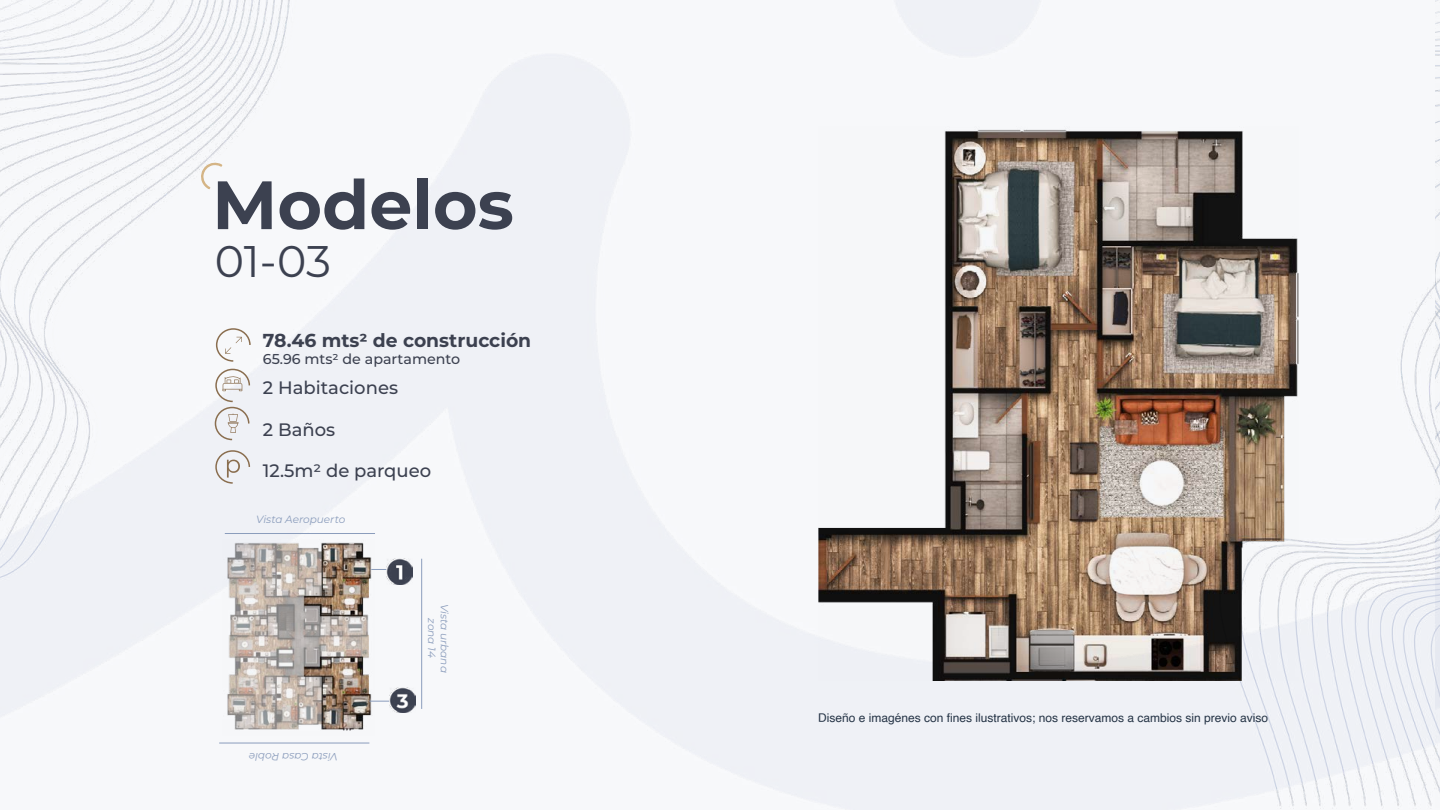
<style>
.page{position:relative;width:1440px;height:810px;background:#fff}
.page>*{position:absolute;margin:0;border:0;box-sizing:border-box;transform-origin:0 0}
.t1{font:700 68.25px "Montserrat";color:#3c4150}
.t2{font:44.25px "Montserrat";color:#3c4150}
.t3{font:700 18.75px "Montserrat";color:#3c4150}
.t4{font:500 18px "Montserrat";color:#3c4150}
.t5{font:500 14.25px "Montserrat";color:#3c4150}
.t6{font:12px "Helvetica";color:#243345}
.t7{font:italic 10.5px/12.6px "Montserrat";color:#8b9dbc;text-align:center}
</style>
<div class="page">
<img style="left:0;top:0;width:1436px;height:810px">
<svg style="left:200px;top:160px;width:23px;height:31px"></svg>
<svg style="left:214px;top:327px;width:37px;height:157px"></svg>
<img style="left:818px;top:126px;width:481px;height:555px">
<img style="left:1436px;top:0;width:4px;height:794px">
<img style="left:223px;top:540px;width:151px;height:196px">
<svg style="left:371px;top:569px;width:16px;height:1px"></svg>
<svg style="left:369px;top:701px;width:20px;height:1px"></svg>
<img style="left:387px;top:559px;width:25px;height:25px">
<img style="left:389px;top:687px;width:26px;height:26px">
<hr style="left:421px;top:559px;width:1px;height:150px;background:#8b9dbc">
<hr style="left:225px;top:533px;width:150px;height:1px;background:#8b9dbc">
<hr style="left:219px;top:743px;width:150px;height:1px;background:#8b9dbc">
<h1 class="t1" style="left:212px;top:156px;width:303px">Modelos</h1>
<h2 class="t2" style="left:215px;top:231px;width:118px">01-03</h2>
<h3 class="t3" style="left:263px;top:327px;width:270px">78.46 mts2 de construcción</h3>
<p class="t5" style="left:263px;top:349px;width:199px">65.96 mts2 de apartamento</p>
<h3 class="t4" style="left:263px;top:375px;width:137px">2 Habitaciones</h3>
<h3 class="t4" style="left:263px;top:417px;width:74px">2 Baños</h3>
<h3 class="t4" style="left:263px;top:458px;width:170px">12.5m2 de parqueo</h3>
<p class="t7" style="left:256px;top:513px;width:91px">Vista Aeropuerto</p>
<p class="t7" style="left:338px;top:764px;width:90px;rotate:-180deg">Vista Casa Roble</p>
<p class="t7" style="left:451px;top:604px;width:70px;rotate:90deg">Vista urbana zona 14</p>
<p class="t6" style="left:818px;top:709px;width:452px">Diseño e imagénes con fines ilustrativos; nos reservamos a cambios sin previo aviso</p>
</div>
